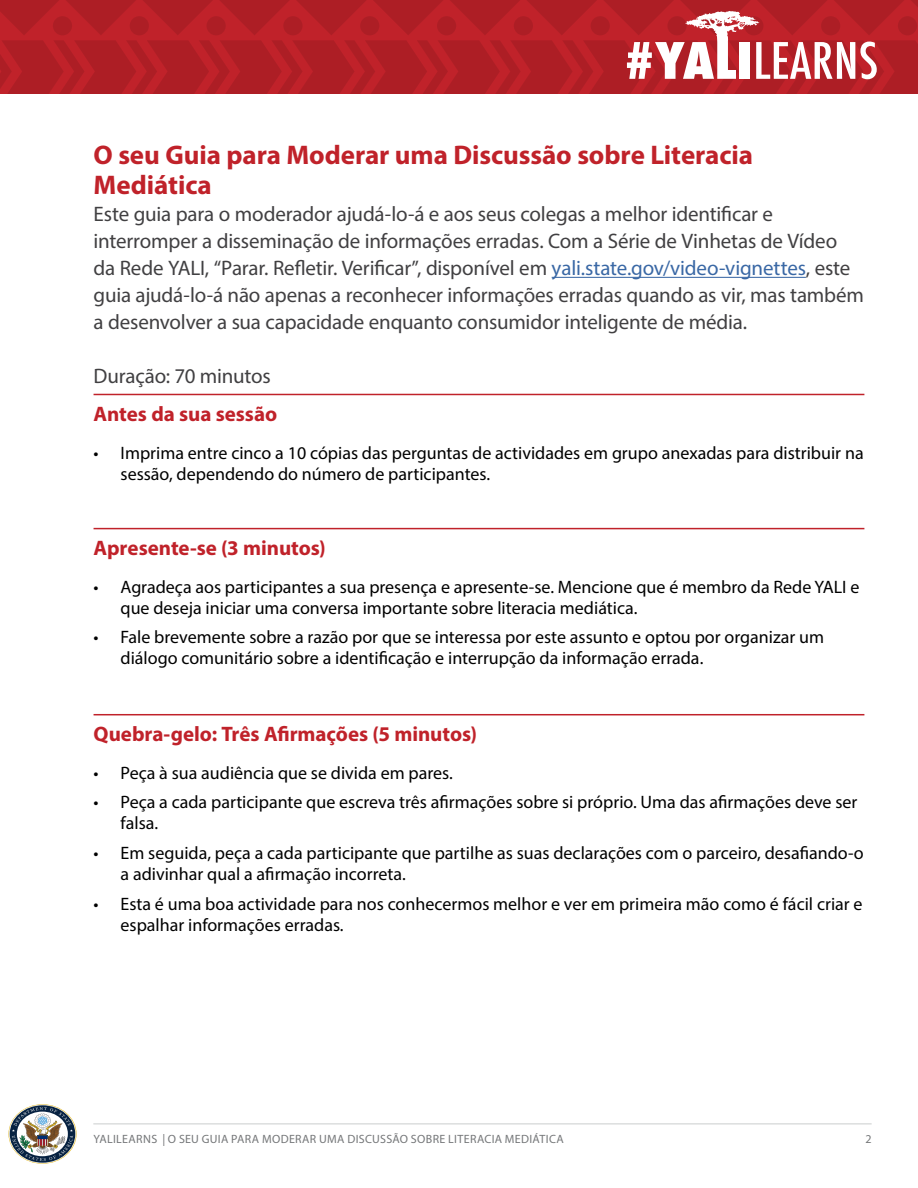
<style>
.page{position:relative;width:918px;height:1188px;background:#fff}
.page>*{position:absolute;margin:0;border:0;box-sizing:border-box;transform-origin:0 0}
.t1{font:700 27px/30px "Myriad Pro";letter-spacing:-.005em;color:#c0222a}
.t2{font:21px/27px "Myriad Pro";letter-spacing:-.01em;color:#414042}
.t3{font:700 21px "Myriad Pro";letter-spacing:-.005em;color:#c0222a}
.t4{font:18px/21px "Myriad Pro";color:#000}
.t5{font:12px "Myriad Pro";letter-spacing:.025em;color:#757779}
.s1{color:#3a68a5}
</style>
<div class="page">
<hr style="left:93px;top:1124px;width:779px;height:1px;background:#cbcdce">
<svg style="left:0;top:0;width:918px;height:94px;background:#b82e34"></svg>
<svg style="left:9px;top:1104px;width:68px;height:60px"></svg>
<hr style="left:94px;top:394px;width:770px;height:1px;background:#c0222a">
<hr style="left:94px;top:528px;width:770px;height:1px;background:#c0222a">
<hr style="left:94px;top:714px;width:770px;height:1px;background:#c0222a">
<hr style="left:552px;top:277px;width:254px;height:1px;background:#3a68a5">
<h1 class="t1" style="left:94px;top:139px;width:661px">O seu Guia para Moderar uma Discussão sobre Literacia<br>Mediática</h1>
<p class="t2" style="left:94px;top:200px;width:772px">Este guia para o moderador ajudá-lo-á e aos seus colegas a melhor identificar e interromper a disseminação de informações erradas. Com a Série de Vinhetas de Vídeo da Rede YALI, “Parar. Refletir. Verificar”, disponível em <span class="s1">yali.state.gov/video-vignettes</span>, este guia ajudá-lo-á não apenas a reconhecer informações erradas quando as vir, mas também a desenvolver a sua capacidade enquanto consumidor inteligente de média.</p>
<p class="t2" style="left:94px;top:362px;width:179px">Duração: 70 minutos</p>
<p class="t3" style="left:94px;top:400px;width:185px">Antes da sua sessão</p>
<p class="t4" style="left:121px;top:442px;width:745px;text-indent:-27px">• Imprima entre cinco a 10 cópias das perguntas de actividades em grupo anexadas para distribuir na sessão, dependendo do número de participantes.</p>
<p class="t3" style="left:94px;top:534px;width:234px">Apresente-se (3 minutos)</p>
<p class="t4" style="left:121px;top:576px;width:740px;text-indent:-27px">• Agradeça aos participantes a sua presença e apresente-se. Mencione que é membro da Rede YALI e que deseja iniciar uma conversa importante sobre literacia mediática.</p>
<p class="t4" style="left:121px;top:627px;width:705px;text-indent:-27px">• Fale brevemente sobre a razão por que se interessa por este assunto e optou por organizar um diálogo comunitário sobre a identificação e interrupção da informação errada.</p>
<p class="t3" style="left:94px;top:720px;width:385px">Quebra-gelo: Três Afirmações (5 minutos)</p>
<p class="t4" style="left:94px;top:762px;width:361px">• Peça à sua audiência que se divida em pares.</p>
<p class="t4" style="left:121px;top:792px;width:738px;text-indent:-27px">• Peça a cada participante que escreva três afirmações sobre si próprio. Uma das afirmações deve ser falsa.</p>
<p class="t4" style="left:121px;top:842px;width:745px;text-indent:-27px">• Em seguida, peça a cada participante que partilhe as suas declarações com o parceiro, desafiando-o a adivinhar qual a afirmação incorreta.</p>
<p class="t4" style="left:121px;top:893px;width:744px;text-indent:-27px">• Esta é uma boa actividade para nos conhecermos melhor e ver em primeira mão como é fácil criar e espalhar informações erradas.</p>
<p class="t5" style="left:93px;top:1132px;width:472px">YALILEARNS | O SEU GUIA PARA MODERAR UMA DISCUSSÃO SOBRE LITERACIA MEDIÁTICA</p>
<p class="t5" style="left:865px;top:1132px;width:8px">2</p>
</div>
